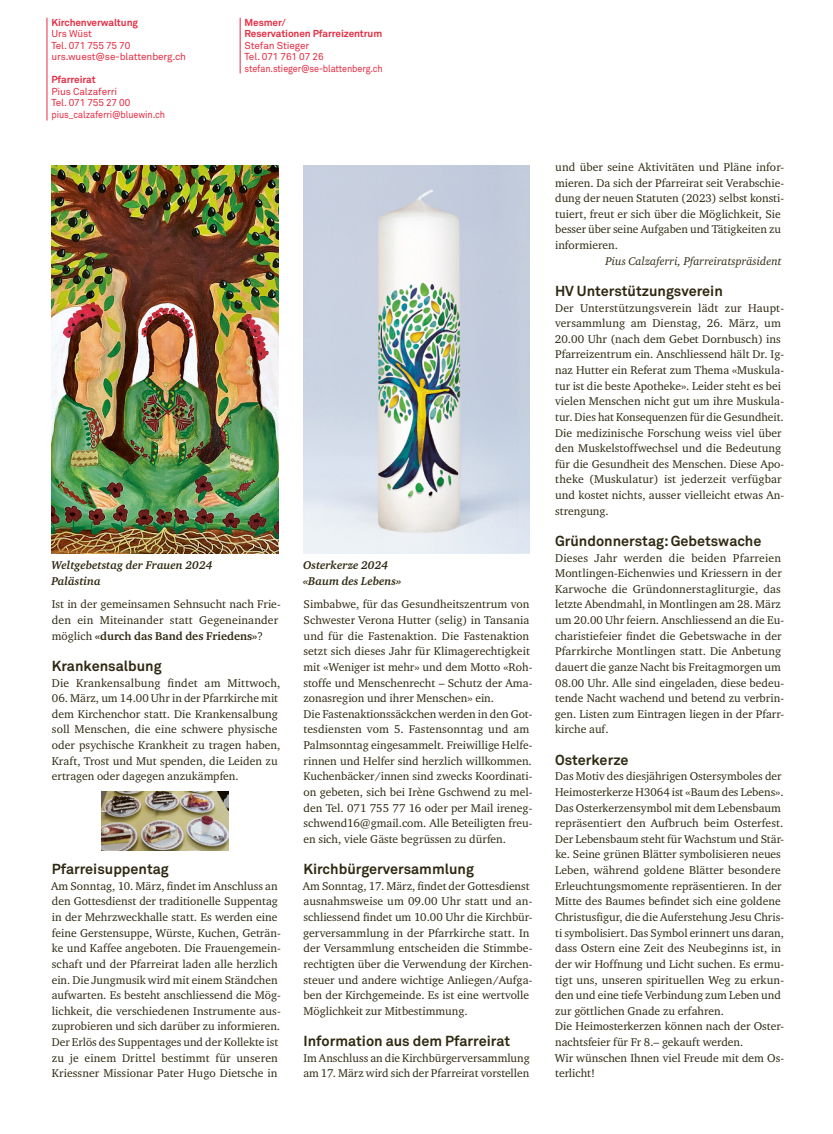
<style>
.page{position:relative;width:833px;height:1134px;background:#fff}
.page>*{position:absolute;margin:0;border:0;box-sizing:border-box;transform-origin:0 0}
.t1{font:700 14.38px "Akkurat Std";color:#2f2912}
.t2{font:11.5px/15.6px "Charter ITC";color:#2f2912}
.t3{font:italic 700 11.5px/15.6px "Charter ITC";color:#2f2912}
.t4{font:italic 11.5px "Charter ITC";color:#2f2912}
.t5{font:10px/11.5px "Akkurat Std";letter-spacing:-.01em;color:#e52c42}
.t6{font:700 10px/11.5px "Akkurat Std";letter-spacing:-.01em;color:#e52c42}
.s1{font-weight:700}
</style>
<div class="page">
<hr style="left:240px;top:18px;width:1px;height:56px;background:#e52c42">
<hr style="left:47px;top:18px;width:1px;height:102px;background:#e52c42">
<img style="left:51px;top:165px;width:227px;height:389px">
<img style="left:303px;top:165px;width:227px;height:389px">
<img style="left:101px;top:792px;width:128px;height:59px">
<p class="t6" style="left:51px;top:16px;width:88px">Kirchenverwaltung</p>
<p class="t5" style="left:51px;top:28px;width:136px">Urs Wüst<br>Tel. 071 755 75 70 urs.wuest@se-blattenberg.ch</p>
<p class="t6" style="left:51px;top:74px;width:46px">Pfarreirat</p>
<p class="t5" style="left:51px;top:86px;width:115px">Pius Calzaferri<br>Tel. 071 755 27 00 pius_calzaferri@bluewin.ch</p>
<p class="t6" style="left:244px;top:16px;width:139px">Mesmer/<br>Reservationen Pfarreizentrum</p>
<p class="t5" style="left:244px;top:40px;width:140px">Stefan Stieger<br>Tel. 071 761 07 26 stefan.stieger@se-blattenberg.ch</p>
<p class="t3" style="left:51px;top:558px;width:163px">Weltgebetstag der Frauen 2024<br>Palästina</p>
<p class="t3" style="left:303px;top:558px;width:100px">Osterkerze 2024 «Baum des Lebens»</p>
<p class="t2" style="left:52px;top:597px;width:230px">Ist in der gemeinsamen Sehnsucht nach Frie&shy;den ein Miteinander statt Gegeneinander möglich <span class="s1">«durch das Band des Friedens»</span>?</p>
<p class="t1" style="left:52px;top:657px;width:111px">Krankensalbung</p>
<p class="t2" style="left:52px;top:675px;width:230px">Die Krankensalbung findet am Mittwoch,</p>
<p class="t2" style="left:52px;top:690px;width:230px">06. März, um 14.00 Uhr in der Pfarrkirche mit dem Kirchenchor statt. Die Krankensalbung soll Menschen, die eine schwere physische oder psychische Krankheit zu tragen haben, Kraft, Trost und Mut spenden, die Leiden zu ertragen oder dagegen anzukämpfen.</p>
<p class="t1" style="left:52px;top:860px;width:119px">Pfarreisuppentag</p>
<p class="t2" style="left:51px;top:878px;width:231px">Am Sonntag, 10. März, findet im Anschluss an den Gottesdienst der traditionelle Suppentag in der Mehrzweckhalle statt. Es werden eine feine Gerstensuppe, Würste, Kuchen, Geträn&shy;ke und Kaffee angeboten. Die Frauengemein&shy;schaft und der Pfarreirat laden alle herzlich ein. Die Jungmusik wird mit einem Ständchen aufwarten. Es besteht anschliessend die Mög&shy;lichkeit, die verschiedenen Instrumente aus&shy;zuprobieren und sich darüber zu informieren.<br>Der Erlös des Suppentages und der Kollekte ist zu je einem Drittel bestimmt für unseren Kriessner Missionar Pater Hugo Dietsche in</p>
<p class="t2" style="left:303px;top:597px;width:230px">Simbabwe, für das Gesundheitszentrum von Schwester Verona Hutter (selig) in Tansania und für die Fastenaktion. Die Fastenaktion setzt sich dieses Jahr für Klimagerechtigkeit mit «Weniger ist mehr» und dem Motto «Roh&shy;stoffe und Menschenrecht – Schutz der Ama&shy;zonasregion und ihrer Menschen» ein.<br>Die Fastenaktionssäckchen werden in den Got&shy;tesdiensten vom 5. Fastensonntag und am Palmsonntag eingesammelt. Freiwillige Helfe&shy;rinnen und Helfer sind herzlich willkommen.<br>Kuchenbäcker/innen sind zwecks Koordinati&shy;on gebeten, sich bei Irène Gschwend zu mel&shy;den Tel. 071 755 77 16 oder per Mail ireneg&shy;schwend16@gmail.com. Alle Beteiligten freu&shy;en sich, viele Gäste begrüssen zu dürfen.</p>
<p class="t1" style="left:303px;top:860px;width:172px">Kirchbürgerversammlung</p>
<p class="t2" style="left:303px;top:878px;width:231px">Am Sonntag, 17. März, findet der Gottesdienst ausnahmsweise um 09.00 Uhr statt und an&shy;schliessend findet um 10.00 Uhr die Kirchbür&shy;gerversammlung in der Pfarrkirche statt. In der Versammlung entscheiden die Stimmbe&shy;rechtigten über die Verwendung der Kirchen&shy;steuer und andere wichtige Anliegen/Aufga&shy;ben der Kirchgemeinde. Es ist eine wertvolle Möglichkeit zur Mitbestimmung.</p>
<p class="t1" style="left:303px;top:1032px;width:208px">Information aus dem Pfarreirat</p>
<p class="t2" style="left:303px;top:1050px;width:228px">Im Anschluss an die Kirchbürgerversammlung am 17. März wird sich der Pfarreirat vorstellen</p>
<p class="t2" style="left:555px;top:159px;width:230px">und über seine Aktivitäten und Pläne infor&shy;mieren. Da sich der Pfarreirat seit Verabschie&shy;dung der neuen Statuten (2023) selbst konsti&shy;tuiert, freut er sich über die Möglichkeit, Sie besser über seine Aufgaben und Tätigkeiten zu informieren.</p>
<p class="t4" style="left:605px;top:254px;width:178px">Pius Calzaferri, Pfarreiratspräsident</p>
<p class="t1" style="left:555px;top:282px;width:169px">HV Unterstützungsverein</p>
<p class="t2" style="left:555px;top:300px;width:231px">Der Unterstützungsverein lädt zur Haupt&shy;versammlung am Dienstag, 26. März, um 20.00 Uhr (nach dem Gebet Dornbusch) ins Pfarreizentrum ein. Anschliessend hält Dr. Ig&shy;naz Hutter ein Referat zum Thema «Muskula&shy;tur ist die beste Apotheke». Leider steht es bei vielen Menschen nicht gut um ihre Muskula&shy;tur. Dies hat Konsequenzen für die Gesundheit.<br>Die medizinische Forschung weiss viel über den Muskelstoffwechsel und die Bedeutung für die Gesundheit des Menschen. Diese Apo&shy;theke (Muskulatur) ist jederzeit verfügbar und kostet nichts, ausser vielleicht etwas An&shy;strengung.</p>
<p class="t1" style="left:555px;top:532px;width:208px">Gründonnerstag: Gebetswache</p>
<p class="t2" style="left:555px;top:550px;width:231px">Dieses Jahr werden die beiden Pfarreien Montlingen-Eichenwies und Kriessern in der Karwoche die Gründonnerstagliturgie, das letzte Abendmahl, in Montlingen am 28. März um 20.00 Uhr feiern. Anschliessend an die Eu&shy;charistiefeier findet die Gebetswache in der Pfarrkirche Montlingen statt. Die Anbetung dauert die ganze Nacht bis Freitagmorgen um 08.00 Uhr. Alle sind eingeladen, diese bedeu&shy;tende Nacht wachend und betend zu verbrin&shy;gen. Listen zum Eintragen liegen in der Pfarr&shy;kirche auf.</p>
<p class="t1" style="left:555px;top:751px;width:75px">Osterkerze</p>
<p class="t2" style="left:555px;top:769px;width:231px">Das Motiv des diesjährigen Ostersymboles der Heimosterkerze H3064 ist «Baum des Lebens».<br>Das Osterkerzensymbol mit dem Lebensbaum repräsentiert den Aufbruch beim Osterfest.<br>Der Lebensbaum steht für Wachstum und Stär&shy;ke. Seine grünen Blätter symbolisieren neues Leben, während goldene Blätter besondere Erleuchtungsmomente repräsentieren. In der Mitte des Baumes befindet sich eine goldene Christusfigur, die die Auferstehung Jesu Chris&shy;ti symbolisiert. Das Symbol erinnert uns daran, dass Ostern eine Zeit des Neubeginns ist, in der wir Hoffnung und Licht suchen. Es ermu&shy;tigt uns, unseren spirituellen Weg zu erkun&shy;den und eine tiefe Verbindung zum Leben und zur göttlichen Gnade zu erfahren.<br>Die Heimosterkerzen können nach der Oster&shy;nachtsfeier für Fr 8.– gekauft werden.<br>Wir wünschen Ihnen viel Freude mit dem Os&shy;terlicht!</p>
</div>
